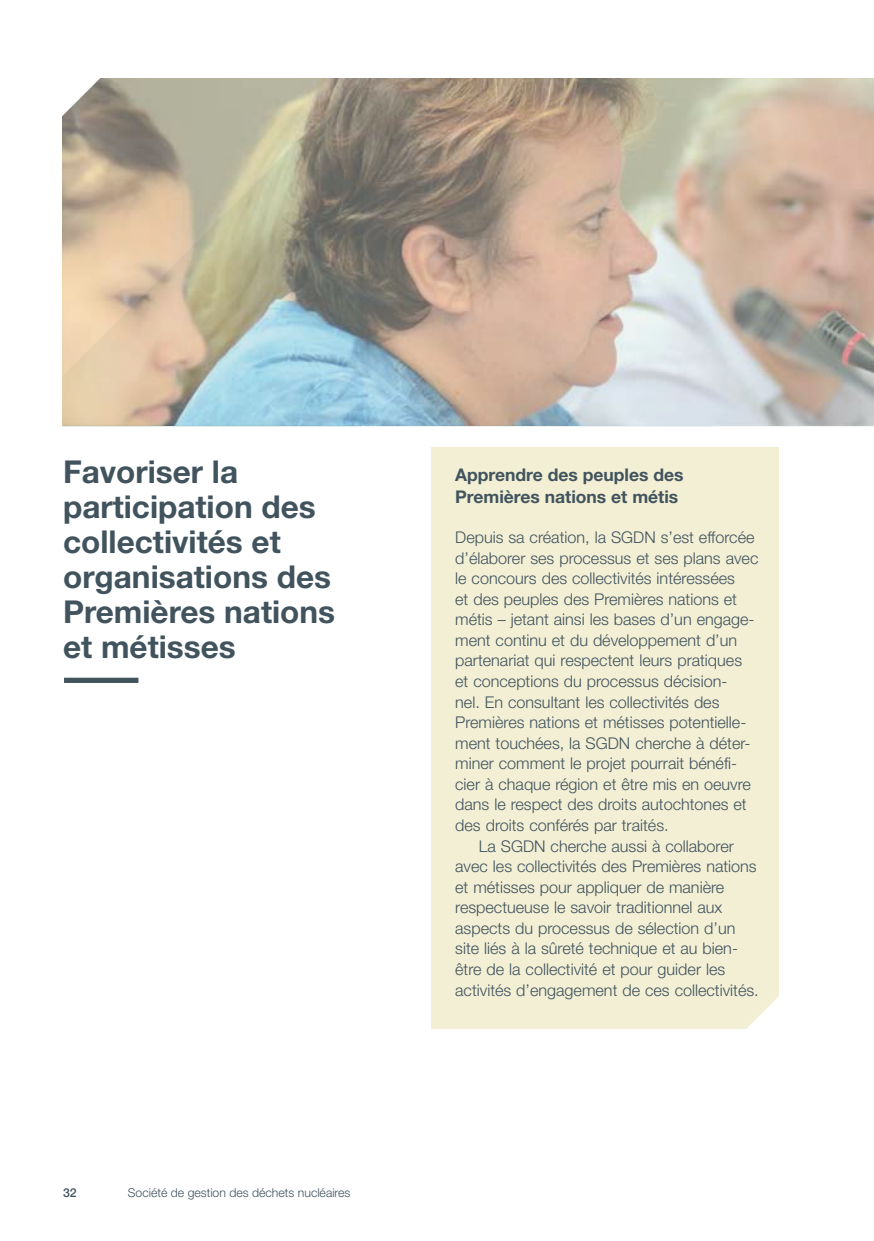
<style>
.page{position:relative;width:874px;height:1241px;background:#fff}
.page>*{position:absolute;margin:0;border:0;box-sizing:border-box;transform-origin:0 0}
.t1{font:700 31.5px/35px "Helvetica Neue LT Std";color:#41535d}
.t2{font:700 17.5px/21.9px "Helvetica Neue LT Std";color:#41535d}
.t3{font:300 16.1px "Helvetica Neue LT Std";color:#41535d}
.t4{font:300 12.25px "Helvetica Neue LT Std";color:#41535d}
.t5{font:500 12.25px "Helvetica Neue LT Std";color:#41535d}
</style>
<div class="page">
<div style="left:431px;top:447px;width:347px;height:580px;background:#f2efd5"></div>
<div style="left:64px;top:677px;width:74px;height:5px;background:#41535d"></div>
<svg style="left:727px;top:977px;width:52px;height:52px"></svg>
<svg style="left:62px;top:78px;width:811px;height:349px;background:#bab0a1"></svg>
<h1 class="t1" style="left:63px;top:454px;width:273px">Favoriser la participation des collectivités et organisations des<br>Premières nations et métisses</h1>
<p class="t2" style="left:455px;top:463px;width:230px">Apprendre des peuples des<br>Premières nations et métis</p>
<p class="t3" style="left:455px;top:527px;width:300px">Depuis sa création, la SGDN s’est efforcée</p>
<p class="t3" style="left:455px;top:548px;width:304px">d’élaborer ses processus et ses plans avec</p>
<p class="t3" style="left:455px;top:568px;width:281px">le concours des collectivités intéressées</p>
<p class="t3" style="left:455px;top:589px;width:283px">et des peuples des Premières nations et</p>
<p class="t3" style="left:455px;top:609px;width:301px">métis – jetant ainsi les bases d’un engage-</p>
<p class="t3" style="left:455px;top:630px;width:283px">ment continu et du développement d’un</p>
<p class="t3" style="left:455px;top:650px;width:288px">partenariat qui respectent leurs pratiques</p>
<p class="t3" style="left:455px;top:671px;width:273px">et conceptions du processus décision-</p>
<p class="t3" style="left:455px;top:691px;width:266px">nel. En consultant les collectivités des</p>
<p class="t3" style="left:455px;top:712px;width:292px">Premières nations et métisses potentielle-</p>
<p class="t3" style="left:455px;top:733px;width:297px">ment touchées, la SGDN cherche à déter-</p>
<p class="t3" style="left:455px;top:753px;width:283px">miner comment le projet pourrait bénéfi-</p>
<p class="t3" style="left:455px;top:774px;width:297px">cier à chaque région et être mis en oeuvre</p>
<p class="t3" style="left:455px;top:794px;width:293px">dans le respect des droits autochtones et</p>
<p class="t3" style="left:455px;top:815px;width:215px">des droits conférés par traités.</p>
<p class="t3" style="left:478px;top:835px;width:256px">La SGDN cherche aussi à collaborer</p>
<p class="t3" style="left:455px;top:856px;width:303px">avec les collectivités des Premières nations</p>
<p class="t3" style="left:455px;top:877px;width:270px">et métisses pour appliquer de manière</p>
<p class="t3" style="left:455px;top:897px;width:268px">respectueuse le savoir traditionnel aux</p>
<p class="t3" style="left:455px;top:918px;width:281px">aspects du processus de sélection d’un</p>
<p class="t3" style="left:455px;top:938px;width:284px">site liés à la sûreté technique et au bien-</p>
<p class="t3" style="left:455px;top:959px;width:271px">être de la collectivité et pour guider les</p>
<p class="t3" style="left:455px;top:979px;width:305px">activités d’engagement de ces collectivités.</p>
<p class="t5" style="left:63px;top:1184px;width:15px">32</p>
<p class="t4" style="left:128px;top:1184px;width:224px">Société de gestion des déchets nucléaires</p>
</div>
